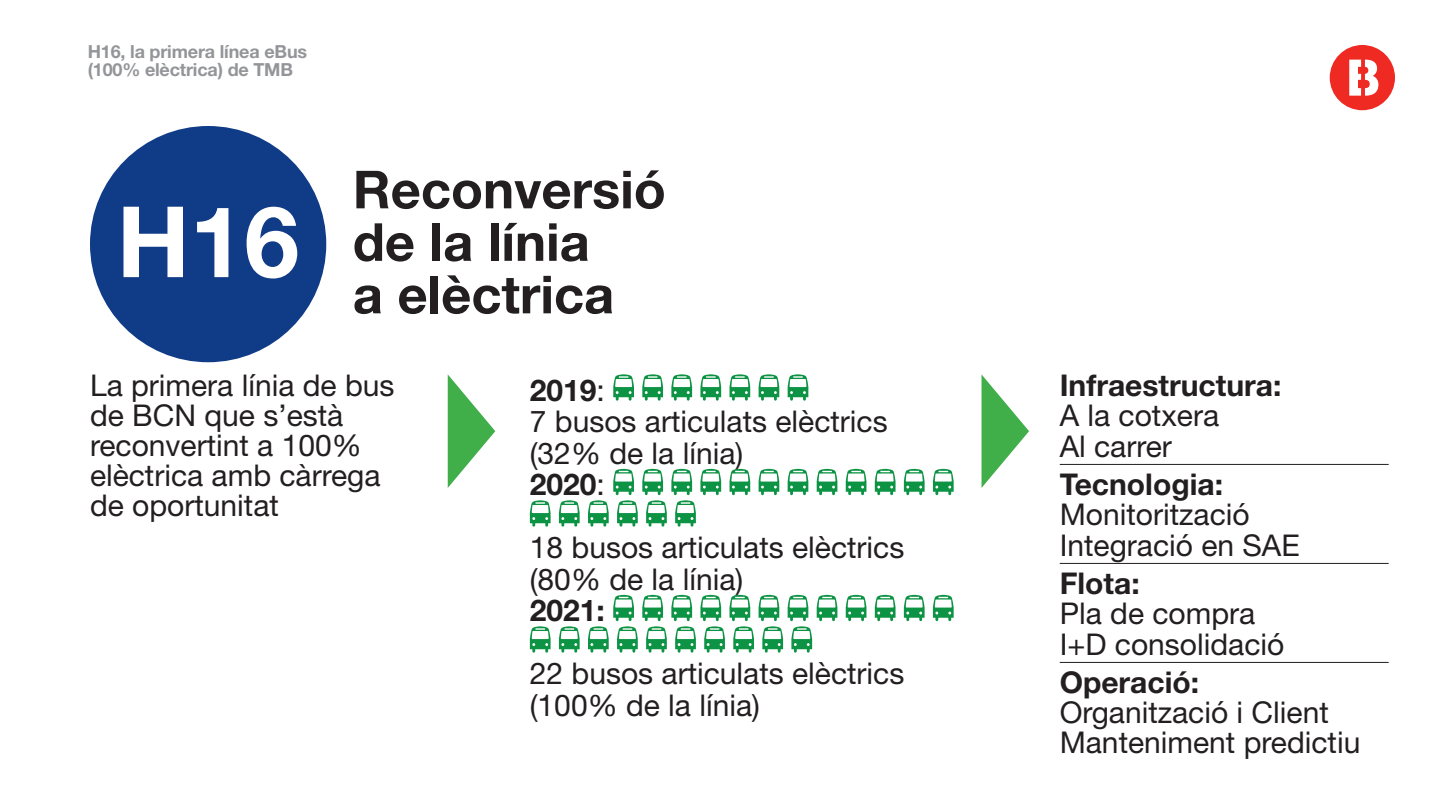
<style>
.page{position:relative;width:1440px;height:810px;background:#fff}
.page>*{position:absolute;margin:0;border:0;box-sizing:border-box;transform-origin:0 0}
.t1{font:700 98.62px "Helvetica Neue LT Std";color:#fff}
.t2{font:700 52.5px/52.5px "Helvetica Neue LT Std";color:#231f20}
.t3{font:30px/30px "Helvetica Neue LT Std";color:#231f20}
.t4{font:700 30px "Helvetica Neue LT Std";color:#231f20}
.t5{font:700 18px/18px "Helvetica Neue LT Std";letter-spacing:-.01em;color:#939598}
.s1{font-weight:700}
</style>
<div class="page">
<svg style="left:613px;top:374px;width:21px;height:27px"></svg>
<svg style="left:642px;top:374px;width:21px;height:27px"></svg>
<svg style="left:671px;top:374px;width:21px;height:27px"></svg>
<svg style="left:700px;top:374px;width:21px;height:27px"></svg>
<svg style="left:730px;top:374px;width:20px;height:27px"></svg>
<svg style="left:759px;top:374px;width:20px;height:27px"></svg>
<svg style="left:788px;top:374px;width:20px;height:27px"></svg>
<svg style="left:730px;top:469px;width:20px;height:26px"></svg>
<svg style="left:759px;top:469px;width:20px;height:26px"></svg>
<svg style="left:788px;top:469px;width:20px;height:26px"></svg>
<svg style="left:817px;top:469px;width:20px;height:26px"></svg>
<svg style="left:846px;top:469px;width:20px;height:26px"></svg>
<svg style="left:875px;top:469px;width:21px;height:26px"></svg>
<svg style="left:904px;top:469px;width:21px;height:26px"></svg>
<svg style="left:933px;top:469px;width:21px;height:26px"></svg>
<svg style="left:530px;top:500px;width:21px;height:27px"></svg>
<svg style="left:559px;top:500px;width:21px;height:27px"></svg>
<svg style="left:588px;top:469px;width:133px;height:58px"></svg>
<svg style="left:846px;top:595px;width:20px;height:26px"></svg>
<svg style="left:875px;top:595px;width:21px;height:26px"></svg>
<svg style="left:904px;top:595px;width:21px;height:26px"></svg>
<svg style="left:933px;top:595px;width:21px;height:26px"></svg>
<svg style="left:530px;top:626px;width:21px;height:27px"></svg>
<svg style="left:559px;top:626px;width:21px;height:27px"></svg>
<svg style="left:588px;top:595px;width:249px;height:58px"></svg>
<hr style="left:1060px;top:464px;width:329px;height:1px;background:#231f20">
<hr style="left:1060px;top:563px;width:329px;height:1px;background:#231f20">
<hr style="left:1060px;top:662px;width:329px;height:1px;background:#231f20">
<svg style="left:448px;top:375px;width:47px;height:113px"></svg>
<svg style="left:982px;top:375px;width:47px;height:113px"></svg>
<svg style="left:1330px;top:45px;width:65px;height:65px"></svg>
<div style="left:90px;top:126px;width:236px;height:236px;background:#0f3b87;border-radius:50%"></div>
<p class="t5" style="left:88px;top:42px;width:221px">H16, la primera línea eBus (100% elèctrica) de TMB</p>
<h1 class="t1" style="left:117px;top:181px;width:184px">H16</h1>
<p class="t2" style="left:353px;top:162px;width:315px">Reconversió de la línia</p>
<p class="t2" style="left:353px;top:267px;width:263px">a elèctrica</p>
<p class="t3" style="left:90px;top:370px;width:306px">La primera línia de bus de BCN que s’està reconvertint a 100% elèctrica amb càrrega de oportunitat</p>
<p class="t3" style="left:530px;top:374px;width:359px;line-height:31.5px"><span class="s1">2019</span>:<br>7 busos articulats elèctrics (32% de la línia)</p>
<p class="t3" style="left:530px;top:453px;width:376px;line-height:63px"><span class="s1">2020</span>:<br>18 busos articulats elèctrics</p>
<p class="t3" style="left:530px;top:564px;width:215px">(80% de la línia)</p>
<p class="t4" style="left:530px;top:592px;width:77px">2021:</p>
<p class="t3" style="left:530px;top:657px;width:376px;line-height:31.5px">22 busos articulats elèctrics (100% de la línia)</p>
<p class="t4" style="left:1060px;top:367px;width:223px">Infraestructura:</p>
<p class="t3" style="left:1060px;top:400px;width:161px">A la cotxera</p>
<p class="t3" style="left:1060px;top:431px;width:114px">Al carrer</p>
<p class="t4" style="left:1060px;top:466px;width:165px">Tecnologia:</p>
<p class="t3" style="left:1060px;top:499px;width:191px">Monitorització</p>
<p class="t3" style="left:1060px;top:530px;width:241px">Integració en SAE</p>
<p class="t4" style="left:1060px;top:565px;width:81px">Flota:</p>
<p class="t3" style="left:1060px;top:598px;width:197px">Pla de compra</p>
<p class="t3" style="left:1060px;top:629px;width:226px">I+D consolidació</p>
<p class="t4" style="left:1060px;top:664px;width:141px">Operació:</p>
<p class="t3" style="left:1060px;top:697px;width:271px">Organització i Client</p>
<p class="t3" style="left:1060px;top:727px;width:302px">Manteniment predictiu</p>
</div>
